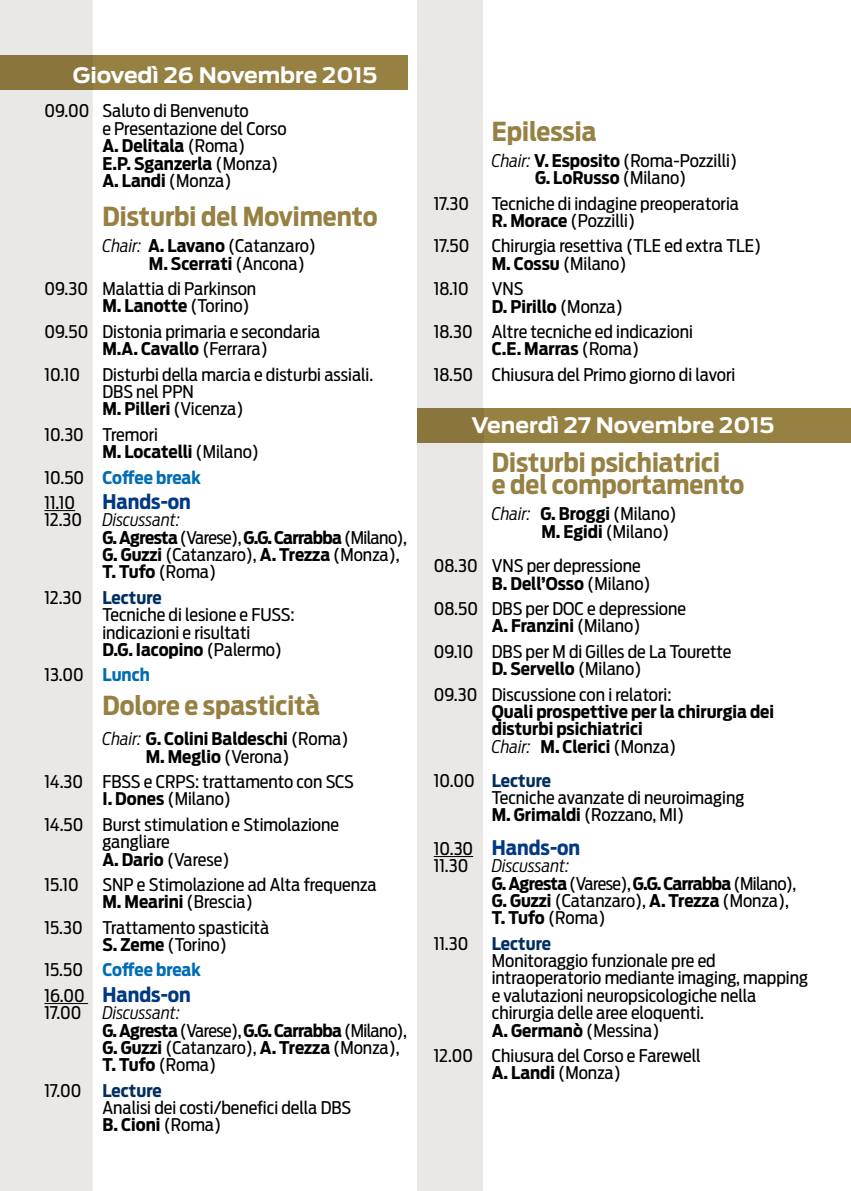
<style>
.page{position:relative;width:851px;height:1191px;background:#fff}
.page>*{position:absolute;margin:0;border:0;box-sizing:border-box;transform-origin:0 0}
.t1{font:700 26px/22px "Antenna Cond";color:#968143;scale:1.04 1}
.t2{font:700 21.2px "Antenna";color:#fff;scale:1.04 1}
.t3{font:700 20px "Antenna Cond";color:#003882;scale:1.04 1}
.t4{font:17.4px/17.4px "Antenna Cond";color:#000;scale:1.04 1}
.t5{font:700 17.4px/17.6px "Antenna Cond";color:#000;scale:1.04 1}
.t6{font:17.4px/17.4px "Antenna Cond";color:#000}
.t7{font:700 17.4px/25.4px "Antenna Cond";color:#006cb3;scale:1.04 1}
.t8{font:700 17.4px "Antenna Cond";color:#002e61;scale:1.04 1}
.s1{font-weight:700}
.s2{font-weight:300;font-style:italic}
.s3{font-weight:400;color:#000}
.s4{font-weight:700;color:#002e61}
.s5{font-weight:700;color:#006cb3}
.s6{font-weight:400}
.s7{font-weight:400;font-size:17.4px;color:#000}
</style>
<div class="page">
<div style="left:0;top:0;width:93px;height:1191px;background:#eae8e7"></div>
<div style="left:93px;top:55px;width:314px;height:34px;background:#968143"></div>
<div style="left:0;top:55px;width:93px;height:34px;background:#8a753d"></div>
<div style="left:483px;top:408px;width:367px;height:34px;background:#968143"></div>
<div style="left:417px;top:0;width:66px;height:1191px;background:#eae8e7"></div>
<div style="left:417px;top:408px;width:66px;height:34px;background:#8a753d"></div>
<hr style="left:44px;top:510px;width:31px;height:1px;background:#000">
<hr style="left:44px;top:1003px;width:44px;height:1px;background:#000">
<hr style="left:433px;top:856px;width:40px;height:1px;background:#000">
<p class="t2" style="left:73px;top:66px;width:294px">Giovedì 26 Novembre 2015</p>
<p class="t4" style="left:102px;top:103px;width:179px;text-indent:-58px">09.00 Saluto di Benvenuto<br>e Presentazione del Corso<br><span class="s1">A. Delitala</span> (Roma)<br><span class="s1">E.P. Sganzerla</span> (Monza)<br><span class="s1">A. Landi</span> (Monza)</p>
<h1 class="t1" style="left:102px;top:207px;width:266px">Disturbi del Movimento</h1>
<p class="t4" style="left:149px;top:238px;width:162px;text-indent:-46px"><span class="s2">Chair:</span> <span class="s1">A. Lavano</span> (Catanzaro)<br><span class="s1">M. Scerrati</span> (Ancona)</p>
<p class="t4" style="left:102px;top:281px;width:149px;text-indent:-58px">09.30 Malattia di Parkinson<br><span class="s1">M. Lanotte</span> (Torino)</p>
<p class="t4" style="left:44px;top:324px;width:267px;text-align:center">09.50 Distonia primaria e secondaria<br><span class="s1">M.A. Cavallo</span> (Ferrara)</p>
<p class="t4" style="left:44px;top:367px;width:36px">10.10</p>
<p class="t4" style="left:102px;top:367px;width:262px">Disturbi della marcia e disturbi assiali.<br>DBS nel PPN<br><span class="s1">M. Pilleri</span> (Vicenza)</p>
<p class="t4" style="left:102px;top:427px;width:152px;text-indent:-58px">10.30 Tremori<br><span class="s1">M. Locatelli</span> (Milano)</p>
<p class="t7" style="left:44px;top:465px;width:152px"><span class="s3">10.50</span> Coffee break<br><span class="s3">11.10</span></p>
<p class="t3" style="left:102px;top:493px;width:87px">Hands-on</p>
<p class="t4" style="left:102px;top:512px;width:294px;text-indent:-58px">12.30 <span class="s2">Discussant:<br></span><span class="s1">G. Agresta</span> (Varese), <span class="s1">G.G. Carrabba</span> (Milano),<br><span class="s1">G. Guzzi</span> (Catanzaro), <span class="s1">A. Trezza</span> (Monza),<br><span class="s1">T. Tufo</span> (Roma)</p>
<p class="t4" style="left:102px;top:590px;width:186px;text-indent:-58px">12.30 <span class="s4">Lecture<br></span>Tecniche di lesione e FUSS: indicazioni e risultati<br><span class="s1">D.G. Iacopino</span> (Palermo)</p>
<p class="t4" style="left:44px;top:667px;width:103px">13.00 <span class="s5">Lunch</span></p>
<h1 class="t1" style="left:102px;top:696px;width:211px">Dolore e spasticità</h1>
<p class="t5" style="left:146px;top:731px;width:196px;text-indent:-43px"><span class="s2">Chair:</span> G. Colini Baldeschi <span class="s6">(Roma)<br></span>M. Meglio <span class="s6">(Verona)</span></p>
<p class="t4" style="left:102px;top:774px;width:243px;text-indent:-58px">14.30 FBSS e CRPS: trattamento con SCS<br><span class="s1">I. Dones</span> (Milano)</p>
<p class="t4" style="left:102px;top:817px;width:229px;text-indent:-58px">14.50 Burst stimulation e Stimolazione gangliare<br><span class="s1">A. Dario</span> (Varese)</p>
<p class="t4" style="left:44px;top:877px;width:35px">15.10</p>
<p class="t4" style="left:102px;top:877px;width:265px">SNP e Stimolazione ad Alta frequenza<br><span class="s1">M. Mearini</span> (Brescia)</p>
<p class="t4" style="left:102px;top:919px;width:162px;text-indent:-58px">15.30 Trattamento spasticità<br><span class="s1">S. Zeme</span> (Torino)</p>
<p class="t7" style="left:44px;top:958px;width:152px"><span class="s3">15.50</span> Coffee break</p>
<p class="t3" style="left:44px;top:986px;width:142px"><span class="s7">16.00</span> Hands-on</p>
<p class="t4" style="left:102px;top:1005px;width:294px;text-indent:-58px">17.00 <span class="s2">Discussant:<br></span><span class="s1">G. Agresta</span> (Varese), <span class="s1">G.G. Carrabba</span> (Milano),<br><span class="s1">G. Guzzi</span> (Catanzaro), <span class="s1">A. Trezza</span> (Monza),<br><span class="s1">T. Tufo</span> (Roma)</p>
<p class="t4" style="left:102px;top:1082px;width:241px;text-indent:-58px">17.00 <span class="s4">Lecture<br></span>Analisi dei costi/benefici della DBS<br><span class="s1">B. Cioni</span> (Roma)</p>
<h1 class="t1" style="left:491px;top:122px;width:102px">Epilessia</h1>
<p class="t4" style="left:491px;top:153px;width:237px;text-align:center"><span class="s2">Chair:</span> <span class="s1">V. Esposito</span> (Roma-Pozzilli)<br><span class="s1">G. LoRusso</span> (Milano)</p>
<p class="t4" style="left:433px;top:196px;width:35px">17.30</p>
<p class="t4" style="left:491px;top:196px;width:239px">Tecniche di indagine preoperatoria<br><span class="s1">R. Morace</span> (Pozzilli)</p>
<p class="t4" style="left:433px;top:238px;width:36px">17.50</p>
<p class="t4" style="left:491px;top:238px;width:261px">Chirurgia resettiva (TLE ed extra TLE)<br><span class="s1">M. Cossu</span> (Milano)</p>
<p class="t4" style="left:433px;top:281px;width:35px">18.10</p>
<p class="t4" style="left:491px;top:281px;width:127px">VNS<br><span class="s1">D. Pirillo</span> (Monza)</p>
<p class="t4" style="left:433px;top:324px;width:251px;text-align:center">18.30 Altre tecniche ed indicazioni<br><span class="s1">C.E. Marras</span> (Roma)</p>
<p class="t4" style="left:433px;top:367px;width:291px">18.50 Chiusura del Primo giorno di lavori</p>
<p class="t2" style="left:471px;top:416px;width:292px">Venerdì 27 Novembre 2015</p>
<h1 class="t1" style="left:491px;top:453px;width:244px">Disturbi psichiatrici<br>e del comportamento</h1>
<p class="t4" style="left:541px;top:506px;width:131px;text-indent:-50px"><span class="s2">Chair:</span> <span class="s1">G. Broggi</span> (Milano)<br><span class="s1">M. Egidi</span> (Milano)</p>
<p class="t4" style="left:491px;top:558px;width:154px;text-indent:-58px">08.30 VNS per depressione<br><span class="s1">B. Dell’Osso</span> (Milano)</p>
<p class="t4" style="left:491px;top:601px;width:188px;text-indent:-58px">08.50 DBS per DOC e depressione<br><span class="s1">A. Franzini</span> (Milano)</p>
<p class="t4" style="left:491px;top:644px;width:232px;text-indent:-58px">09.10 DBS per M di Gilles de La Tourette<br><span class="s1">D. Servello</span> (Milano)</p>
<p class="t4" style="left:433px;top:686px;width:230px">09.30 Discussione con i relatori:</p>
<p class="t5" style="left:491px;top:704px;width:273px">Quali prospettive per la chirurgia dei disturbi psichiatrici<br><span class="s2">Chair:</span> M. Clerici <span class="s6">(Monza)</span></p>
<p class="t4" style="left:491px;top:772px;width:244px;text-indent:-58px">10.00 <span class="s4">Lecture<br></span>Tecniche avanzate di neuroimaging<br><span class="s1">M. Grimaldi</span> (Rozzano, MI)</p>
<p class="t3" style="left:433px;top:839px;width:142px"><span class="s7">10.30</span> Hands-on</p>
<p class="t4" style="left:433px;top:858px;width:35px">11.30</p>
<p class="t6" style="left:491px;top:858px;width:306px"><span class="s2">Discussant:<br></span><span class="s1">G. Agresta</span> (Varese), <span class="s1">G.G. Carrabba</span> (Milano),<br><span class="s1">G. Guzzi</span> (Catanzaro), <span class="s1">A. Trezza</span> (Monza),<br><span class="s1">T. Tufo</span> (Roma)</p>
<p class="t4" style="left:433px;top:935px;width:35px">11.30</p>
<p class="t8" style="left:491px;top:936px;width:58px">Lecture</p>
<p class="t4" style="left:491px;top:953px;width:305px">Monitoraggio funzionale pre ed intraoperatorio mediante imaging, mapping e valutazioni neuropsicologiche nella chirurgia delle aree eloquenti.<br><span class="s1">A. Germanò</span> (Messina)</p>
<p class="t4" style="left:491px;top:1048px;width:202px;text-indent:-58px">12.00 Chiusura del Corso e Farewell<br><span class="s1">A. Landi</span> (Monza)</p>
</div>
